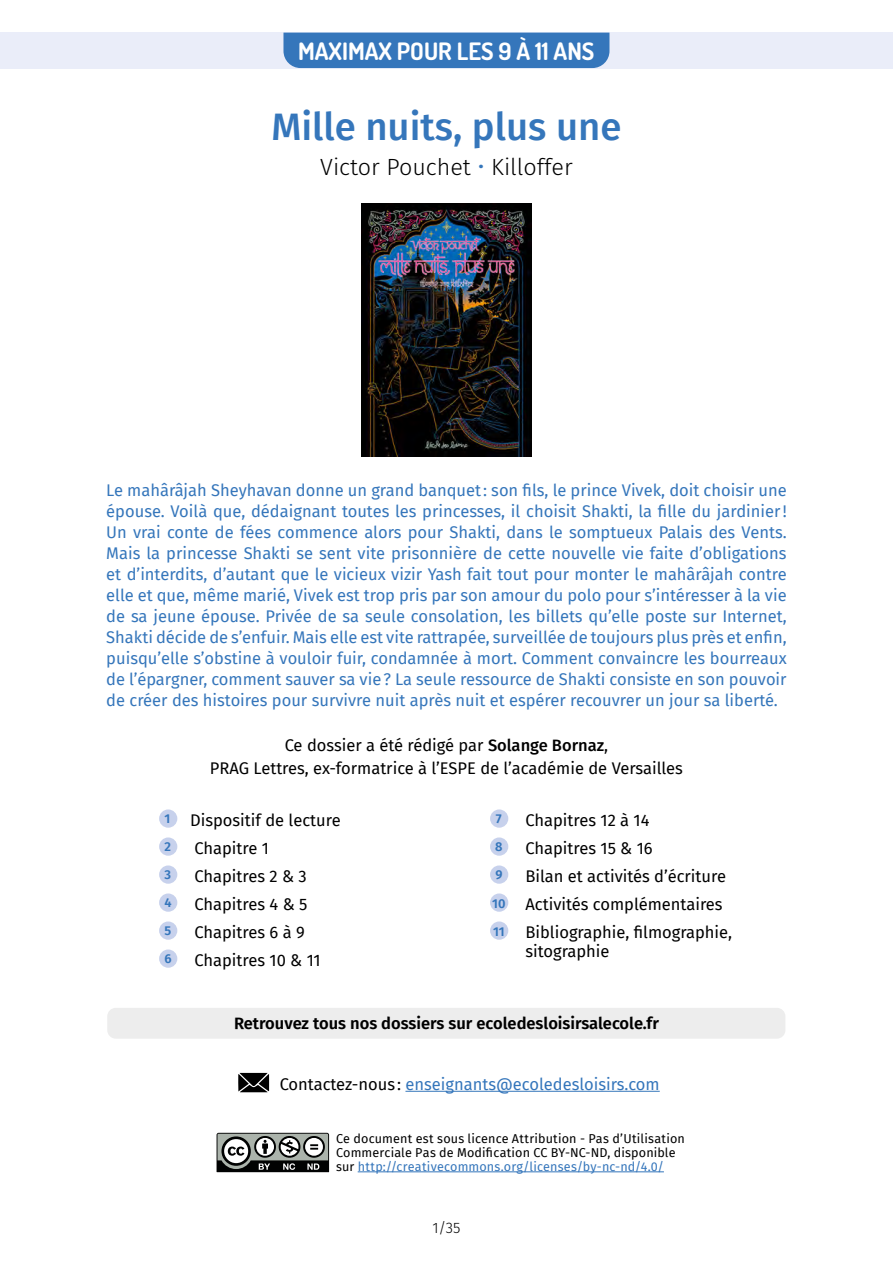
<style>
.page{position:relative;width:893px;height:1263px;background:#fff}
.page>*{position:absolute;margin:0;border:0;box-sizing:border-box;transform-origin:0 0}
.t1{font:500 38.4px "Fira Sans";color:#3576bb}
.t2{font:700 24px "Dosis";color:#fff}
.t3{font:300 23.4px "Fira Sans";color:#000}
.t4{font:16.5px/21px "Fira Sans";color:#3576bb;text-align:justify}
.t5{font:16.5px/28px "Fira Sans";color:#000;text-align:right}
.t6{font:600 16.5px "Fira Sans";color:#000}
.t7{font:300 15px "Fira Sans";color:#000}
.t8{font:600 12.9px "Fira Sans";color:#3576bb}
.t9{font:12.6px/14px "Fira Sans";letter-spacing:.01em;color:#000}
.s1{font-size:25.5px;color:#3576bb}
.s2{font-weight:500}
.s3{font-weight:600;font-size:12.9px;color:#3576bb}
.s4{color:#000}
.s5{color:#3576bb}
</style>
<div class="page">
<div style="left:0;top:32px;width:893px;height:37px;background:#eaedf9"></div>
<div style="left:283px;top:33px;width:326px;height:35px;background:#3576bb"></div>
<div style="left:107px;top:1008px;width:678px;height:31px;background:#ededed;border-radius:9px"></div>
<hr style="left:405px;top:1091px;width:255px;height:1px;background:#3576bb">
<svg style="left:238px;top:1072px;width:32px;height:21px"></svg>
<svg style="left:217px;top:1133px;width:112px;height:39px"></svg>
<hr style="left:358px;top:1171px;width:306px;height:1px;background:#3576bb">
<div style="left:159px;top:809px;width:18px;height:19px;background:#c7d1ec;border-radius:50%"></div>
<div style="left:159px;top:837px;width:18px;height:19px;background:#c7d1ec;border-radius:50%"></div>
<div style="left:159px;top:865px;width:18px;height:19px;background:#c7d1ec;border-radius:50%"></div>
<div style="left:159px;top:893px;width:18px;height:19px;background:#c7d1ec;border-radius:50%"></div>
<div style="left:159px;top:921px;width:18px;height:19px;background:#c7d1ec;border-radius:50%"></div>
<div style="left:159px;top:949px;width:18px;height:19px;background:#c7d1ec;border-radius:50%"></div>
<div style="left:490px;top:809px;width:18px;height:19px;background:#c7d1ec;border-radius:50%"></div>
<div style="left:490px;top:837px;width:18px;height:19px;background:#c7d1ec;border-radius:50%"></div>
<div style="left:490px;top:865px;width:18px;height:19px;background:#c7d1ec;border-radius:50%"></div>
<div style="left:490px;top:893px;width:18px;height:19px;background:#c7d1ec;border-radius:50%"></div>
<div style="left:490px;top:921px;width:18px;height:19px;background:#c7d1ec;border-radius:50%"></div>
<img style="left:361px;top:203px;width:171px;height:253px">
<h2 class="t2" style="left:298px;top:35px;width:298px">MAXIMAX POUR LES 9 À 11 ANS</h2>
<h1 class="t1" style="left:271px;top:96px;width:351px">Mille nuits, plus une</h1>
<h3 class="t3" style="left:320px;top:150px;width:254px">Victor Pouchet <span class="s1">•</span> Killoffer</h3>
<p class="t4" style="left:106px;top:479px;width:682px">Le mahârâjah Sheyhavan donne un grand banquet: son fils, le prince Vivek, doit choisir une épouse. Voilà que, dédaignant toutes les princesses, il choisit Shakti, la fille du jardinier!<br>Un vrai conte de fées commence alors pour Shakti, dans le somptueux Palais des Vents.<br>Mais la princesse Shakti se sent vite prisonnière de cette nouvelle vie faite d’obligations et d’interdits, d’autant que le vicieux vizir Yash fait tout pour monter le mahârâjah contre elle et que, même marié, Vivek est trop pris par son amour du polo pour s’intéresser à la vie de sa jeune épouse. Privée de sa seule consolation, les billets qu’elle poste sur Internet, Shakti décide de s’enfuir. Mais elle est vite rattrapée, surveillée de toujours plus près et enfin, puisqu’elle s’obstine à vouloir fuir, condamnée à mort. Comment convaincre les bourreaux de l’épargner, comment sauver sa vie? La seule ressource de Shakti consiste en son pouvoir de créer des histoires pour survivre nuit après nuit et espérer recouvrer un jour sa liberté.</p>
<p class="t5" style="left:210px;top:734px;width:475px;line-height:22.5px;text-align:center">Ce dossier a été rédigé par <span class="s2">Solange Bornaz</span>,<br>PRAG Lettres, ex-formatrice à l’ESPE de l’académie de Versailles</p>
<p class="t5" style="left:164px;top:805px;width:178px"><sup>1</sup> Dispositif de lecture</p>
<p class="t8" style="left:165px;top:835px;width:8px">2</p>
<p class="t5" style="left:194px;top:833px;width:76px">Chapitre 1</p>
<p class="t8" style="left:165px;top:863px;width:8px">3</p>
<p class="t5" style="left:194px;top:861px;width:114px">Chapitres 2 &amp; 3</p>
<p class="t8" style="left:164px;top:891px;width:9px">4</p>
<p class="t5" style="left:194px;top:889px;width:114px">Chapitres 4 &amp; 5</p>
<p class="t8" style="left:165px;top:919px;width:8px">5</p>
<p class="t5" style="left:194px;top:917px;width:112px">Chapitres 6 à 9</p>
<p class="t8" style="left:164px;top:947px;width:9px">6</p>
<p class="t5" style="left:194px;top:945px;width:128px">Chapitres 10 &amp; 11</p>
<p class="t8" style="left:496px;top:807px;width:7px">7</p>
<p class="t5" style="left:525px;top:805px;width:126px">Chapitres 12 à 14</p>
<p class="t8" style="left:495px;top:835px;width:9px">8</p>
<p class="t5" style="left:525px;top:833px;width:129px">Chapitres 15 &amp; 16</p>
<p class="t8" style="left:495px;top:863px;width:9px">9</p>
<p class="t5" style="left:492px;top:861px;width:235px">Bilan et activités d’écriture<br><span class="s3">10</span> Activités complémentaires</p>
<p class="t8" style="left:493px;top:920px;width:13px">11</p>
<p class="t5" style="left:525px;top:922px;width:208px;line-height:19.5px;text-align:left">Bibliographie, filmographie, sitographie</p>
<p class="t6" style="left:234px;top:1009px;width:426px">Retrouvez tous nos dossiers sur ecoledesloisirsalecole.fr</p>
<p class="t4" style="left:280px;top:1073px;width:382px"><span class="s4">Contactez-nous :</span> enseignants@ecoledesloisirs.com</p>
<p class="t9" style="left:336px;top:1131px;width:350px">Ce document est sous licence Attribution - Pas d’Utilisation<br>Commerciale Pas de Modification CC BY-NC-ND, disponible sur <span class="s5">http://creativecommons.org/licenses/by-nc-nd/4.0/</span></p>
<p class="t7" style="left:432px;top:1217px;width:30px">1/35</p>
</div>
